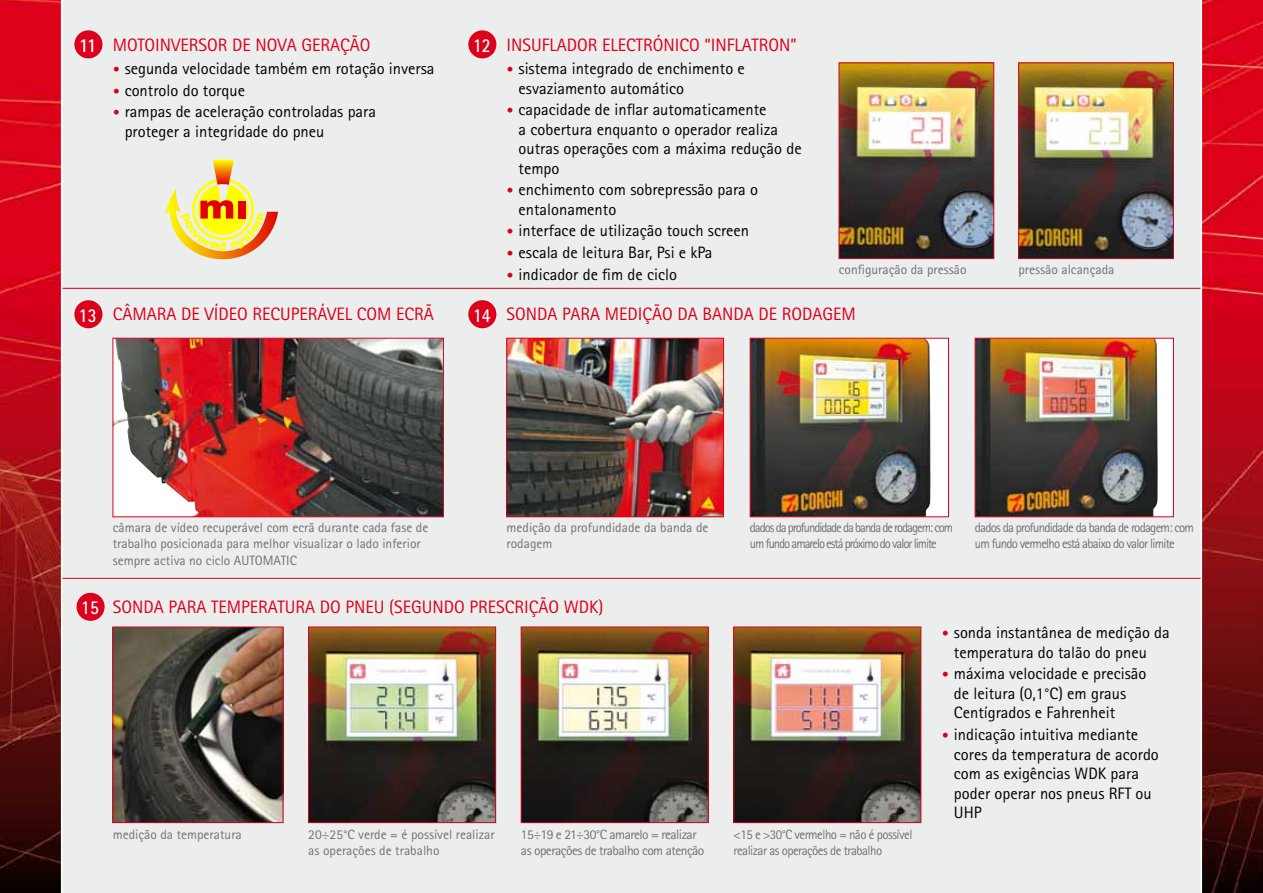
<style>
.page{position:relative;width:1263px;height:893px;background:#fff}
.page>*{position:absolute;margin:0;border:0;box-sizing:border-box;transform-origin:0 0}
.t1{font:700 19.8px "Rotis Sans Serif Std";color:#fff;scale:.84 1}
.t2{font:700 19.8px "Rotis Sans Serif Std";color:#fff;scale:.94 1}
.t3{font:18px "Rotis Sans Serif Std";color:#db001b}
.t4{font:16.5px/19.5px "Rotis Sans Serif Std";color:#000}
.t5{font:13.5px/16.2px "Rotis Sans Serif Std";color:#707172}
.t6{font:13.5px/16.2px "Rotis Sans Serif Std";letter-spacing:-.06em;color:#707172;scale:.95 1}
.t7{font:13.5px/16.2px "Rotis Sans Serif Std";letter-spacing:-.08em;color:#707172;scale:.93 1}
.t8{font:13.5px/16.2px "Rotis Sans Serif Std";letter-spacing:-.04em;color:#707172}
.t9{font:13.5px/16.2px "Rotis Sans Serif Std";letter-spacing:-.04em;color:#707172;scale:.95 1}
.s1{font-weight:700;font-size:19.8px;color:#fff}
.s2{font-weight:700;font-size:13.5px;color:#db001b}
</style>
<div class="page">
<img style="left:0;top:0;width:1263px;height:893px">
<div style="left:61px;top:0;width:1141px;height:893px;background:#eceded"></div>
<img style="left:310px;top:629px;width:184px;height:192px">
<div style="left:308px;top:627px;width:188px;height:196px;border:1px solid #db001b"></div>
<img style="left:523px;top:629px;width:183px;height:192px">
<div style="left:521px;top:627px;width:187px;height:196px;border:1px solid #db001b"></div>
<img style="left:735px;top:629px;width:184px;height:192px">
<div style="left:733px;top:627px;width:188px;height:196px;border:1px solid #db001b"></div>
<img style="left:115px;top:629px;width:166px;height:192px">
<div style="left:113px;top:627px;width:170px;height:196px;border:1px solid #db001b"></div>
<img style="left:841px;top:65px;width:151px;height:192px">
<div style="left:839px;top:63px;width:155px;height:196px;border:1px solid #db001b"></div>
<img style="left:1020px;top:65px;width:152px;height:192px">
<div style="left:1018px;top:63px;width:156px;height:196px;border:1px solid #db001b"></div>
<img style="left:115px;top:340px;width:327px;height:175px">
<div style="left:113px;top:338px;width:331px;height:179px;border:1px solid #db001b"></div>
<img style="left:509px;top:340px;width:213px;height:175px">
<div style="left:507px;top:338px;width:217px;height:179px;border:1px solid #db001b"></div>
<div style="left:975px;top:338px;width:198px;height:179px;background:#fff"></div>
<img style="left:977px;top:340px;width:181px;height:175px">
<div style="left:975px;top:338px;width:199px;height:179px;border:1px solid #db001b"></div>
<div style="left:750px;top:338px;width:198px;height:179px;background:#fff"></div>
<img style="left:752px;top:340px;width:179px;height:175px">
<div style="left:750px;top:338px;width:199px;height:179px;border:1px solid #db001b"></div>
<div style="left:74px;top:300px;width:28px;height:28px;background:#db001b;border-radius:50%"></div>
<div style="left:74px;top:30px;width:28px;height:28px;background:#db001b;border-radius:50%"></div>
<div style="left:468px;top:30px;width:28px;height:28px;background:#db001b;border-radius:50%"></div>
<div style="left:468px;top:300px;width:28px;height:28px;background:#db001b;border-radius:50%"></div>
<div style="left:77px;top:593px;width:28px;height:28px;background:#db001b;border-radius:50%"></div>
<hr style="left:62px;top:578px;width:1138px;height:1px;background:#db001b">
<hr style="left:62px;top:288px;width:1138px;height:1px;background:#db001b">
<svg style="left:165px;top:160px;width:113px;height:99px;background:#efd395"></svg>
<p class="t2" style="left:79px;top:33px;width:21px">11</p>
<p class="t3" style="left:473px;top:34px;width:325px"><span class="s1">12</span> INSUFLADOR ELECTRÓNICO “INFLATRON”</p>
<p class="t3" style="left:113px;top:34px;width:259px">MOTOINVERSOR DE NOVA GERAÇÃO</p>
<p class="t4" style="left:113px;top:59px;width:323px"><span class="s2">•</span> segunda velocidade também em rotação inversa</p>
<p class="t4" style="left:113px;top:80px;width:134px"><span class="s2">•</span> controlo do torque</p>
<p class="t4" style="left:125px;top:102px;width:253px;text-indent:-12px"><span class="s2">•</span> rampas de aceleração controladas para proteger a integridade do pneu</p>
<p class="t4" style="left:519px;top:59px;width:228px;text-indent:-12px"><span class="s2">•</span> sistema integrado de enchimento e esvaziamento automático</p>
<p class="t4" style="left:519px;top:100px;width:285px;text-indent:-12px"><span class="s2">•</span> capacidade de inflar automaticamente<br>a cobertura enquanto o operador realiza outras operações com a máxima redução de tempo</p>
<p class="t4" style="left:519px;top:180px;width:241px;text-indent:-12px"><span class="s2">•</span> enchimento com sobrepressão para o entalonamento</p>
<p class="t4" style="left:507px;top:221px;width:244px"><span class="s2">•</span> interface de utilização touch screen</p>
<p class="t4" style="left:507px;top:243px;width:207px"><span class="s2">•</span> escala de leitura Bar, Psi e kPa</p>
<p class="t4" style="left:507px;top:264px;width:172px"><span class="s2">•</span> indicador de fim de ciclo</p>
<p class="t5" style="left:839px;top:261px;width:129px">configuração da pressão</p>
<p class="t5" style="left:1018px;top:261px;width:97px">pressão alcançada</p>
<p class="t1" style="left:79px;top:303px;width:23px">13</p>
<p class="t3" style="left:113px;top:304px;width:22px">Câmara</p>
<p class="t3" style="left:181px;top:304px;width:33px">de vídeo</p>
<p class="t3" style="left:252px;top:304px;width:10px">recuper</p>
<p class="t3" style="left:317px;top:304px;width:52px">ável com</p>
<p class="t3" style="left:396px;top:304px;width:10px">ecrã</p>
<p class="t3" style="left:473px;top:304px;width:54px"><span class="s1">14</span> Sonda</p>
<p class="t3" style="left:562px;top:304px;width:11px">para</p>
<p class="t3" style="left:605px;top:304px;width:11px">medição</p>
<p class="t3" style="left:678px;top:304px;width:47px">da banda</p>
<p class="t3" style="left:759px;top:304px;width:35px">de rodagem</p>
<p class="t5" style="left:113px;top:519px;width:317px">câmara de vídeo recuperável com ecrã durante cada fase de trabalho posicionada para melhor visualizar o lado inferior sempre activa no ciclo AUTOMATIC</p>
<p class="t5" style="left:507px;top:519px;width:203px">medição da profundidade da banda de rodagem</p>
<p class="t6" style="left:975px;top:519px;width:232px">dados da profundidade da banda de rodagem: com um fundo vermelho está abaixo do valor limite</p>
<p class="t7" style="left:750px;top:519px;width:220px">dados da profundidade da banda de rodagem: com um fundo amarelo está próximo do valor limite</p>
<p class="t3" style="left:81px;top:596px;width:324px"><span class="s1">15</span> SONDA PARA TEMPERATURA DO PNEU (segundo</p>
<p class="t3" style="left:469px;top:596px;width:10px">prescrição</p>
<p class="t3" style="left:564px;top:596px;width:41px">WDK)</p>
<p class="t5" style="left:113px;top:826px;width:131px">medição da temperatura</p>
<p class="t8" style="left:521px;top:826px;width:185px">15÷19 e 21÷30°C amarelo = realizar as operações de trabalho com atenção</p>
<p class="t9" style="left:733px;top:826px;width:190px">&lt;15 e &gt;30°C vermelho = não é possível realizar as operações de trabalho</p>
<p class="t5" style="left:308px;top:826px;width:188px">20÷25°C verde = é possível realizar as operações de trabalho</p>
<p class="t4" style="left:954px;top:623px;width:217px;text-indent:-12px"><span class="s2">•</span> sonda instantânea de medição da temperatura do talão do pneu</p>
<p class="t4" style="left:954px;top:664px;width:194px;text-indent:-12px"><span class="s2">•</span> máxima velocidade e precisão de leitura (0,1°C) em graus<br>Centígrados e Fahrenheit</p>
<p class="t4" style="left:954px;top:725px;width:206px;text-indent:-12px"><span class="s2">•</span> indicação intuitiva mediante cores da temperatura de acordo com as exigências WDK para poder operar nos pneus RFT ou<br>UHP</p>
</div>
